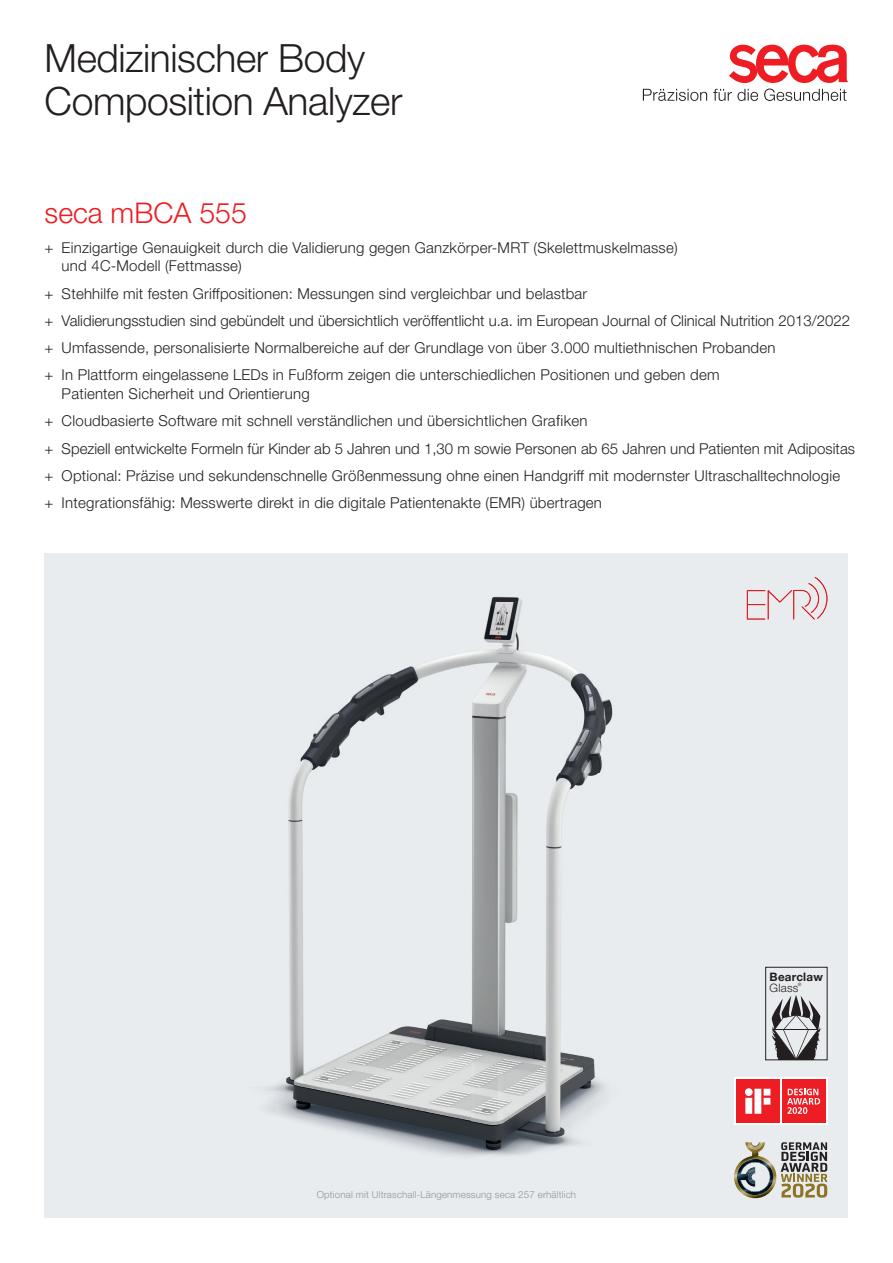
<style>
.page{position:relative;width:893px;height:1263px;background:#fff}
.page>*{position:absolute;margin:0;border:0;box-sizing:border-box;transform-origin:0 0}
.t1{font:300 39px/42.9px "secaglobal";letter-spacing:-.01em;color:#231f20}
.t2{font:300 28.5px "secaglobal";color:#ee1d23}
.t3{font:300 15px/27.3px "secaglobal";letter-spacing:.015em;color:#231f20}
.t4{font:700 11.55px "secaglobal";letter-spacing:.02em;color:#231f20}
.t5{font:300 11.55px "secaglobal";letter-spacing:.02em;color:#231f20}
.t6{font:300 9.75px "secaglobal";letter-spacing:.015em;color:#939598}
.t7{font:300 4.5px "secaglobal";color:#231f20}
</style>
<div class="page">
<div style="left:45px;top:553px;width:803px;height:665px;background:#e9ecef"></div>
<svg style="left:729px;top:44px;width:119px;height:39px"></svg>
<svg style="left:643px;top:89px;width:203px;height:12px"></svg>
<img style="left:265px;top:590px;width:563px;height:599px">
<svg style="left:747px;top:577px;width:80px;height:43px"></svg>
<img style="left:734px;top:1142px;width:42px;height:56px">
<svg style="left:748px;top:1142px;width:14px;height:7px"></svg>
<svg style="left:737px;top:1159px;width:36px;height:36px"></svg>
<svg style="left:781px;top:1142px;width:46px;height:56px"></svg>
<svg style="left:772px;top:995px;width:49px;height:63px"></svg>
<hr style="left:774px;top:1029px;width:44px;height:1px;background:#231f20">
<div style="left:765px;top:967px;width:62px;height:93px;border:1px solid #231f20"></div>
<div style="left:734px;top:1077px;width:93px;height:48px;background:#fff"></div>
<div style="left:736px;top:1079px;width:44px;height:44px;background:#ee1d23"></div>
<svg style="left:745px;top:1088px;width:25px;height:26px"></svg>
<div style="left:782px;top:1079px;width:43px;height:44px;background:#ee1d23"></div>
<svg style="left:787px;top:1088px;width:33px;height:26px"></svg>
<h1 class="t1" style="left:45px;top:38px;width:359px">Medizinischer Body<br>Composition Analyzer</h1>
<h2 class="t2" style="left:45px;top:197px;width:204px">seca mBCA 555</h2>
<p class="t3" style="left:62px;top:238px;width:617px;line-height:18.8px;text-indent:-17px">+ Einzigartige Genauigkeit durch die Validierung gegen Ganzkörper-MRT (Skelettmuskelmasse) und 4C-Modell (Fettmasse)</p>
<p class="t3" style="left:45px;top:280px;width:807px">+ Stehhilfe mit festen Griffpositionen: Messungen sind vergleichbar und belastbar<br>+ Validierungsstudien sind gebündelt und übersichtlich veröffentlicht u.a. im European Journal of Clinical Nutrition 2013/2022 + Umfassende, personalisierte Normalbereiche auf der Grundlage von über 3.000 multiethnischen Probanden<br>+ In Plattform eingelassene LEDs in Fußform zeigen die unterschiedlichen Positionen und geben dem</p>
<p class="t3" style="left:45px;top:380px;width:812px;text-indent:17px">Patienten Sicherheit und Orientierung<br>+ Cloudbasierte Software mit schnell verständlichen und übersichtlichen Grafiken<br>+ Speziell entwickelte Formeln für Kinder ab 5 Jahren und 1,30 m sowie Personen ab 65 Jahren und Patienten mit Adipositas + Optional: Präzise und sekundenschnelle Größenmessung ohne einen Handgriff mit modernster Ultraschalltechnologie<br>+ Integrationsfähig: Messwerte direkt in die digitale Patientenakte (EMR) übertragen</p>
<p class="t6" style="left:317px;top:1189px;width:261px">Optional mit Ultraschall-Längenmessung seca 257 erhältlich</p>
<p class="t4" style="left:770px;top:970px;width:55px">Bearclaw</p>
<p class="t5" style="left:770px;top:981px;width:30px">Glass</p>
<p class="t7" style="left:798px;top:982px;width:5px">®</p>
</div>
